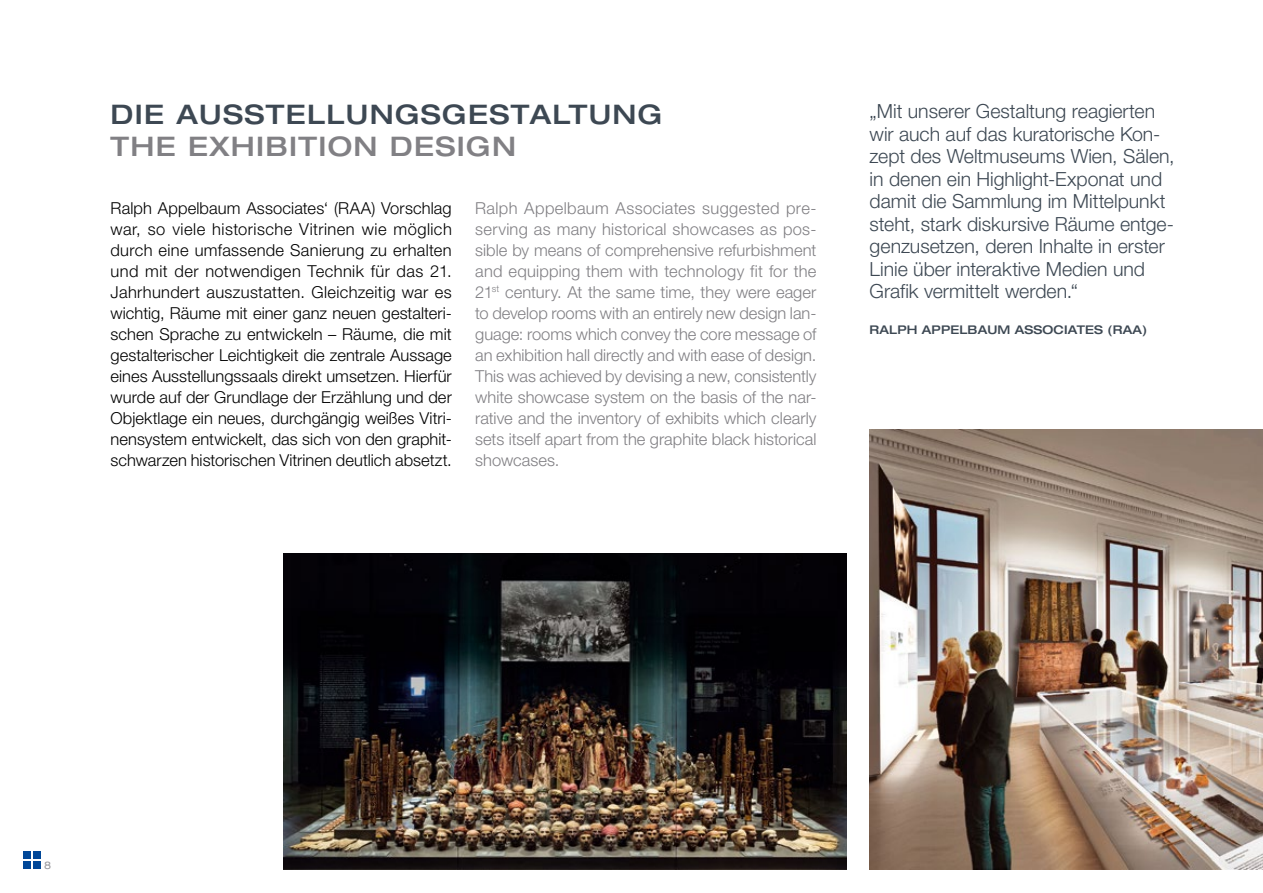
<style>
.page{position:relative;width:1263px;height:893px;background:#fff}
.page>*{position:absolute;margin:0;border:0;box-sizing:border-box;transform-origin:0 0}
.t1{font:500 expanded 27px "Helvetica Neue";letter-spacing:.05em;color:#3d4853}
.t2{font:500 expanded 27px "Helvetica Neue";letter-spacing:.05em;color:#818084}
.t3{font:300 19.5px/22.5px "Helvetica Neue";color:#3d4853}
.t4{font:300 16.5px/21px "Helvetica Neue";letter-spacing:.005em;color:#000}
.t5{font:300 16.5px/21px "Helvetica Neue";color:#818084;text-align:justify}
.t6{font:500 expanded 12px "Helvetica Neue";letter-spacing:.01em;color:#3d4853}
.t7{font:expanded 10.5px "Helvetica Neue";color:#98989c}
</style>
<div class="page">
<div style="left:23px;top:861px;width:8px;height:7px;background:#004798"></div>
<div style="left:23px;top:851px;width:8px;height:8px;background:#004798"></div>
<div style="left:33px;top:861px;width:8px;height:7px;background:#004798"></div>
<div style="left:33px;top:851px;width:8px;height:8px;background:#004798"></div>
<img style="left:870px;top:430px;width:393px;height:440px">
<img style="left:284px;top:553px;width:562px;height:317px">
<h1 class="t1" style="left:111px;top:97px;width:553px">DIE AUSSTELLUNGSGESTALTUNG</h1>
<h1 class="t2" style="left:111px;top:130px;width:197px">THE EXHIBITION</h1>
<h1 class="t2" style="left:390px;top:130px;width:87px">DESIGN</h1>
<p class="t4" style="left:111px;top:197px;width:343px">Ralph Appelbaum Associates‘ (RAA) Vorschlag war, so viele historische Vitrinen wie möglich durch eine umfassende Sanierung zu erhalten und mit der notwendigen Technik für das 21.<br>Jahrhundert auszustatten. Gleichzeitig war es wichtig, Räume mit einer ganz neuen gestalteri&shy;schen Sprache zu entwickeln – Räume, die mit gestalterischer Leichtigkeit die zentrale Aussage eines Ausstellungssaals direkt umsetzen. Hierfür wurde auf der Grundlage der Erzählung und der Objektlage ein neues, durchgängig weißes Vitri&shy;nensystem entwickelt, das sich von den graphit&shy;schwarzen historischen Vitrinen deutlich absetzt.</p>
<p class="t5" style="left:475px;top:197px;width:343px">Ralph Appelbaum Associates suggested pre&shy;serving as many historical showcases as pos&shy;sible by means of comprehensive refurbishment and equipping them with technology fit for the 21<sup>st</sup> century. At the same time, they were eager to develop rooms with an entirely new design lan&shy;guage: rooms which convey the core message of an exhibition hall directly and with ease of design.<br>This was achieved by devising a new, consistently white showcase system on the basis of the nar&shy;rative and the inventory of exhibits which clearly sets itself apart from the graphite black historical showcases.</p>
<p class="t3" style="left:870px;top:99px;width:307px">„Mit unserer Gestaltung reagierten wir auch auf das kuratorische Kon&shy;zept des Weltmuseums Wien, Sälen, in denen ein Highlight-Exponat und damit die Sammlung im Mittelpunkt steht, stark diskursive Räume entge&shy;genzusetzen, deren Inhalte in erster Linie über interaktive Medien und Grafik vermittelt werden.“</p>
<p class="t6" style="left:870px;top:322px;width:38px">RALPH</p>
<p class="t6" style="left:922px;top:322px;width:11px">APP</p>
<p class="t6" style="left:950px;top:322px;width:75px">ELBAUM ASS</p>
<p class="t6" style="left:1042px;top:322px;width:81px">OCIATES (RAA</p>
<p class="t6" style="left:1142px;top:322px;width:7px">)</p>
<p class="t7" style="left:44px;top:858px;width:9px">8</p>
</div>
